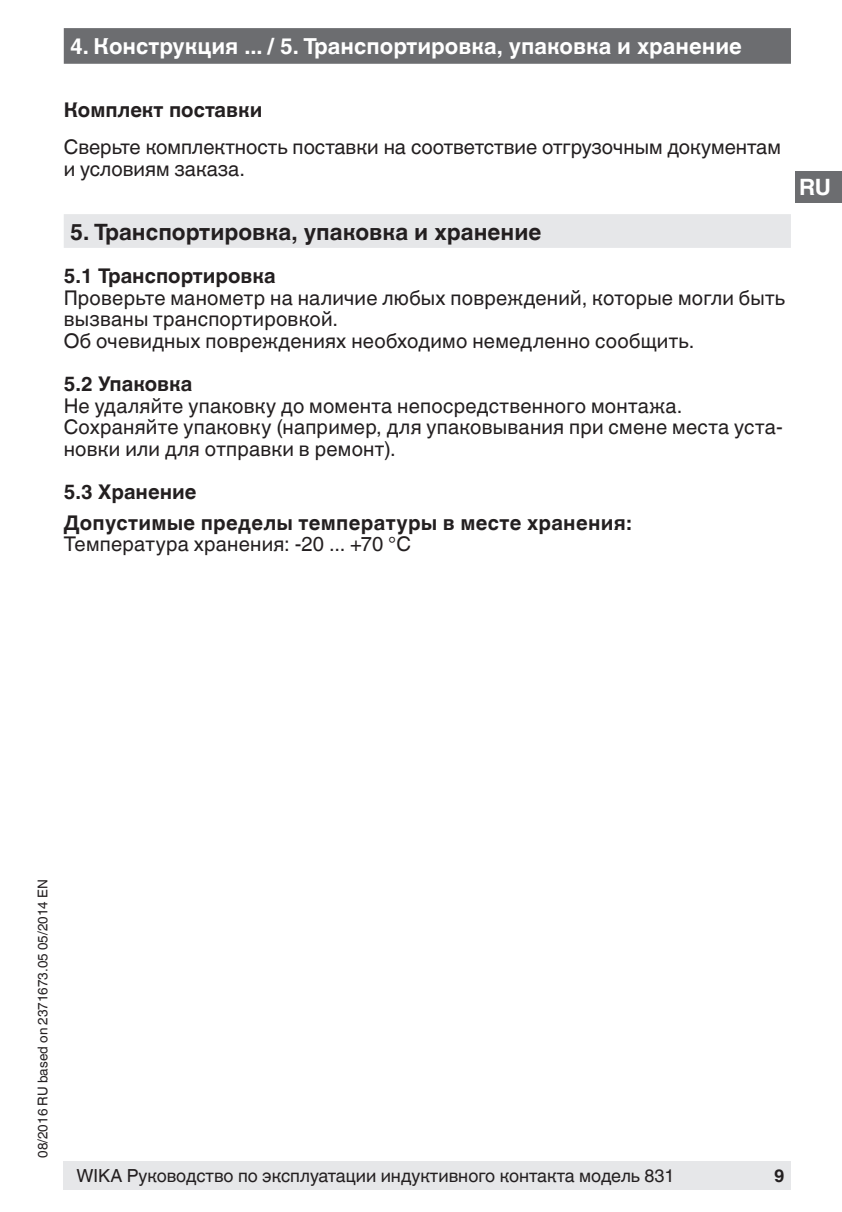
<style>
.page{position:relative;width:842px;height:1212px;background:#fff}
.page>*{position:absolute;margin:0;border:0;box-sizing:border-box;transform-origin:0 0}
.t1{font:700 22.5px "Helvetica World";color:#231f20}
.t2{font:700 22.5px "Helvetica World";color:#fff}
.t3{font:700 22.05px "Helvetica World";color:#fff}
.t4{font:20.25px/21.6px "Helvetica World";letter-spacing:.01em;color:#231f20}
.t5{font:700 20.25px/30.6px "Helvetica World";color:#231f20}
.t6{font:18px "Helvetica World";color:#231f20}
.t7{font:700 18px "Helvetica World";color:#231f20}
.t8{font:13.5px "Helvetica World";color:#231f20}
</style>
<div class="page">
<div style="left:795px;top:171px;width:47px;height:32px;background:#6c6d70"></div>
<div style="left:64px;top:28px;width:727px;height:36px;background:#6c6d70;border:2px solid #6c6d70"></div>
<div style="left:64px;top:1161px;width:727px;height:29px;background:#e6e7e9"></div>
<div style="left:64px;top:214px;width:727px;height:34px;background:#e6e7e9"></div>
<p class="t3" style="left:70px;top:33px;width:673px">4. Конструкция ... / 5. Транспортировка, упаковка и хранение</p>
<p class="t5" style="left:64px;top:94px;width:200px">Комплект поставки</p>
<p class="t4" style="left:64px;top:136px;width:719px">Сверьте комплектность поставки на соответствие отгрузочным документам и условиям заказа.</p>
<p class="t1" style="left:70px;top:219px;width:473px">5. Транспортировка, упаковка и хранение</p>
<p class="t5" style="left:64px;top:261px;width:213px">5.1 Транспортировка</p>
<p class="t4" style="left:64px;top:287px;width:723px">Проверьте манометр на наличие любых повреждений, которые могли быть вызваны транспортировкой.<br>Об очевидных повреждениях необходимо немедленно сообщить.</p>
<p class="t5" style="left:64px;top:369px;width:130px">5.2 Упаковка</p>
<p class="t4" style="left:64px;top:395px;width:720px">Не удаляйте упаковку до момента непосредственного монтажа.<br>Сохраняйте упаковку (например, для упаковывания при смене места уста&shy;новки или для отправки в ремонт).</p>
<p class="t5" style="left:64px;top:477px;width:569px">5.3 Хранение<br>Допустимые пределы температуры в месте хранения:</p>
<p class="t4" style="left:64px;top:534px;width:349px">Tемпература хранения: -20 ... +70 °C</p>
<p class="t2" style="left:799px;top:174px;width:33px">RU</p>
<p class="t8" style="left:35px;top:1158px;width:280px;rotate:-90deg">08/2016 RU based on 2371673.05 05/2014 EN</p>
<p class="t6" style="left:76px;top:1165px;width:599px">WIKA Руководство по эксплуатации индуктивного контакта модель 831</p>
<p class="t7" style="left:774px;top:1165px;width:12px">9</p>
</div>
